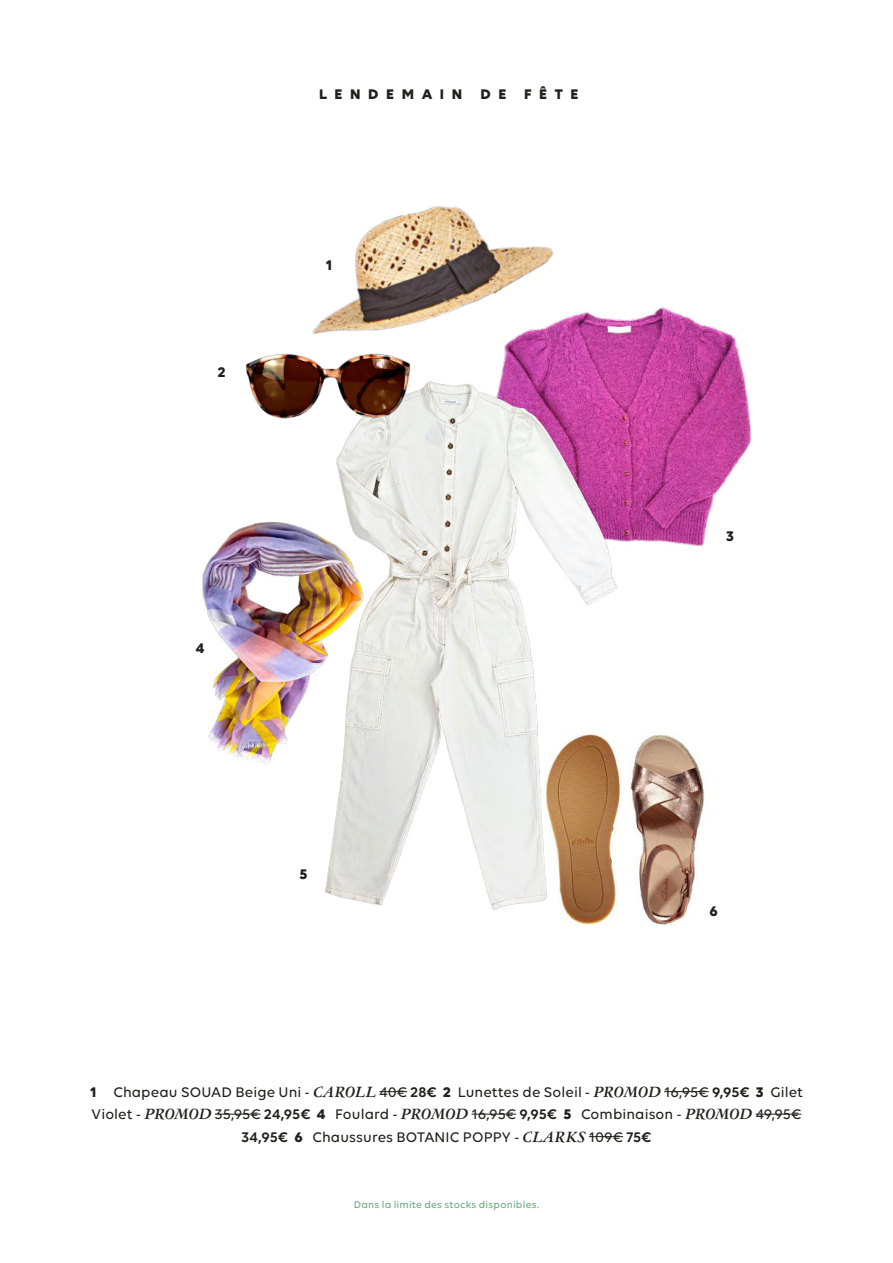
<style>
.page{position:relative;width:893px;height:1263px;background:#fff}
.page>*{position:absolute;margin:0;border:0;box-sizing:border-box;transform-origin:0 0}
.t1{font:500 15px/22.5px "Volte";letter-spacing:.005em;color:#241f1f;text-align:center}
.t2{font:700 15px "Volte";letter-spacing:.51em;color:#241f1f}
.t3{font:500 10.5px "Volte";letter-spacing:.02em;color:#69aa7e}
.s1{font-weight:700}
.s2{font-family:"Garamond ATF Subhead";font-weight:700;font-style:italic}
.s3{font-weight:600}
</style>
<div class="page">
<img style="left:572px;top:307px;width:180px;height:164px">
<img style="left:569px;top:918px;width:114px;height:8px">
<img style="left:324px;top:357px;width:408px;height:561px">
<img style="left:313px;top:206px;width:259px;height:171px">
<img style="left:246px;top:331px;width:176px;height:118px">
<img style="left:202px;top:511px;width:196px;height:270px">
<svg style="left:379px;top:1091px;width:28px;height:1px"></svg>
<hr style="left:664px;top:1091px;width:45px;height:1px;background:#241f1f">
<hr style="left:215px;top:1114px;width:46px;height:1px;background:#241f1f">
<hr style="left:471px;top:1114px;width:45px;height:1px;background:#241f1f">
<hr style="left:756px;top:1114px;width:45px;height:1px;background:#241f1f">
<hr style="left:589px;top:1136px;width:34px;height:1px;background:#241f1f">
<p class="t2" style="left:319px;top:86px;width:261px">LENDEMAIN DE FÊTE</p>
<p class="t2" style="left:218px;top:363px;width:9px">2</p>
<p class="t2" style="left:325px;top:256px;width:8px">1</p>
<p class="t2" style="left:196px;top:639px;width:10px">4</p>
<p class="t2" style="left:299px;top:865px;width:9px">5</p>
<p class="t2" style="left:726px;top:527px;width:9px">3</p>
<p class="t2" style="left:709px;top:902px;width:10px">6</p>
<p class="t1" style="left:90px;top:1080px;width:715px"><span class="s1">1</span> Chapeau SOUAD Beige Uni - <span class="s2">CAROLL</span> 40€ <span class="s3">28€</span> <span class="s1">2</span> Lunettes de Soleil - <span class="s2">PROMOD</span> 16,95€ <span class="s3">9,95€</span> <span class="s1">3</span> Gilet<br>Violet - <span class="s2">PROMOD</span> 35,95€ <span class="s3">24,95€</span> <span class="s1">4</span> Foulard - <span class="s2">PROMOD</span> 16,95€ <span class="s3">9,95€</span> <span class="s1">5</span> Combinaison - <span class="s2">PROMOD</span> 49,95€<br><span class="s3">34,95€</span> <span class="s1">6</span> Chaussures BOTANIC POPPY - <span class="s2">CLARKS</span> 109€ <span class="s3">75€</span></p>
<p class="t3" style="left:354px;top:1198px;width:187px">Dans la limite des stocks disponibles.</p>
</div>
